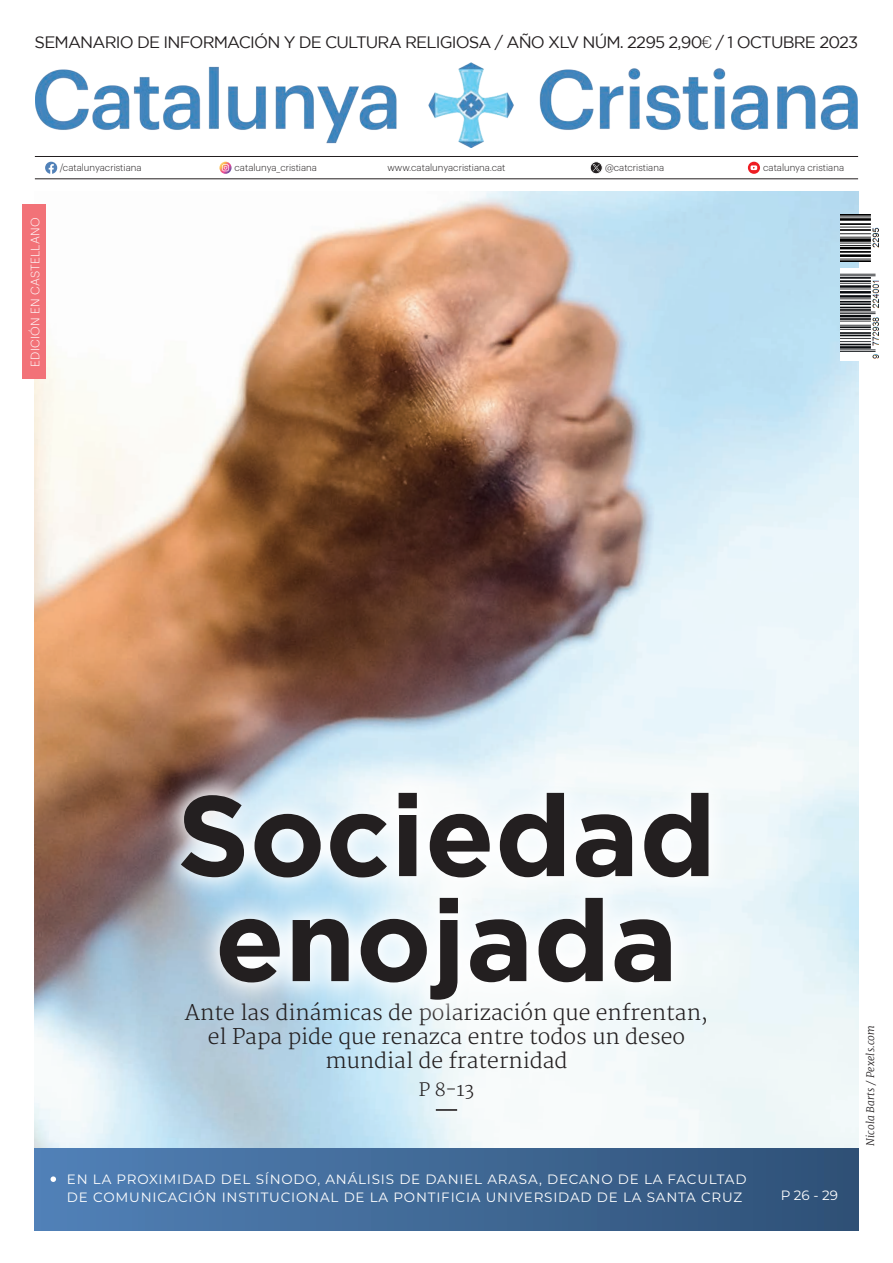
<style>
.page{position:relative;width:893px;height:1263px;background:#fff}
.page>*{position:absolute;margin:0;border:0;box-sizing:border-box;transform-origin:0 0}
.t1{font:700 114px "Gotham";color:#231f20}
.TITULO_2_PORTADA{font:300 21px "Merriweather";color:#231f20}
.TITULO_2_PORTADA-2{font:300 18px "Merriweather";color:#231f20}
.t2{font:16.5px "Gotham";letter-spacing:-.05em;color:#231f20}
.FOOTER_PORTADA{font:13.5px "Montserrat";letter-spacing:.06em;color:#fff}
.t3{font:300 12px "Graphik";letter-spacing:.02em;color:#fff}
.CODINACHPETIT{font:italic 300 10.5px "Merriweather";letter-spacing:.01em;color:#231f20}
.t4{font:300 9.6px "Graphik";color:#231f20}
.s1{font-family:"Graphik";font-weight:300}
</style>
<div class="page">
<img style="left:34px;top:191px;width:825px;height:957px">
<div style="left:34px;top:1148px;width:825px;height:82px;background:linear-gradient(to right,#5281b7,#2f5076)"></div>
<svg style="left:51px;top:1176px;width:5px;height:6px"></svg>
<svg style="left:436px;top:1109px;width:21px;height:2px"></svg>
<img style="left:36px;top:62px;width:821px;height:86px">
<svg style="left:45px;top:162px;width:12px;height:12px"></svg>
<div style="left:590px;top:162px;width:12px;height:12px;border:1px solid #fff;border-radius:50%"></div>
<svg style="left:592px;top:164px;width:8px;height:7px"></svg>
<svg style="left:748px;top:162px;width:12px;height:12px"></svg>
<svg style="left:751px;top:165px;width:6px;height:5px"></svg>
<svg style="left:219px;top:162px;width:13px;height:12px"></svg>
<hr style="left:35px;top:156px;width:823px;height:1px;background:#231f20">
<hr style="left:35px;top:179px;width:823px;height:1px;background:#231f20">
<div style="left:23px;top:204px;width:23px;height:174px;background:#f27278"></div>
<svg style="left:840px;top:268px;width:39px;height:92px"></svg>
<svg style="left:840px;top:215px;width:39px;height:46px"></svg>
<svg style="left:156px;top:766px;width:579px;height:259px;fill:#f2f9fb"></svg>
<p class="t2" style="left:35px;top:33px;width:825px">SEMANARIO DE INFORMACIÓN Y DE CULTURA RELIGIOSA / AÑO XLV NÚM. 2295 2,90<span class="s1">€</span> / 1 OCTUBRE 2023</p>
<p class="t3" style="left:26px;top:367px;width:151px;rotate:-90deg">EDICIÓN EN CASTELLANO</p>
<p class="t4" style="left:60px;top:160px;width:83px">/catalunyacristiana</p>
<p class="t4" style="left:235px;top:160px;width:84px">catalunya_cristiana</p>
<p class="t4" style="left:387px;top:160px;width:120px">www.catalunyacristiana.cat</p>
<p class="t4" style="left:605px;top:160px;width:60px">@catcristiana</p>
<p class="t4" style="left:763px;top:160px;width:82px">catalunya cristiana</p>
<p class="t1" style="left:177px;top:770px;width:541px">Sociedad</p>
<p class="t1" style="left:215px;top:875px;width:464px">enojada</p>
<p class="TITULO_2_PORTADA" style="left:185px;top:1000px;width:525px">Ante las dinámicas de polarización que enfrentan,</p>
<p class="TITULO_2_PORTADA" style="left:208px;top:1024px;width:479px">el Papa pide que renazca entre todos un deseo</p>
<p class="TITULO_2_PORTADA" style="left:325px;top:1048px;width:244px">mundial de fraternidad</p>
<p class="TITULO_2_PORTADA-2" style="left:419px;top:1079px;width:57px">P 8-13</p>
<p class="FOOTER_PORTADA" style="left:67px;top:1170px;width:681px">EN LA PROXIMIDAD DEL SÍNODO, ANÁLISIS DE DANIEL ARASA, DECANO DE LA FACULTAD</p>
<p class="FOOTER_PORTADA" style="left:67px;top:1188px;width:677px">DE COMUNICACIÓN INSTITUCIONAL DE LA PONTIFICIA UNIVERSIDAD DE LA SANTA CRUZ</p>
<p class="FOOTER_PORTADA" style="left:781px;top:1186px;width:59px">P 26 - 29</p>
<p class="CODINACHPETIT" style="left:864px;top:1146px;width:123px;rotate:-90deg">Nicola Barts / Pexels.com</p>
</div>
